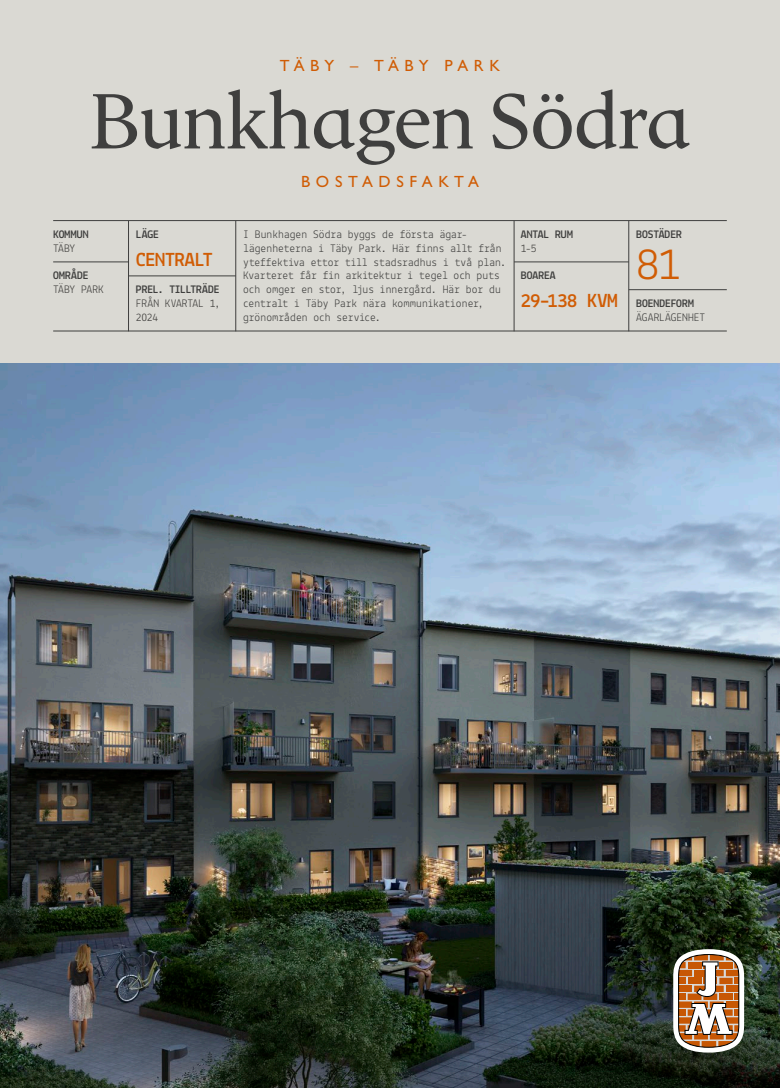
<style>
.page{position:relative;width:780px;height:1088px;background:#fff}
.page>*{position:absolute;margin:0;border:0;box-sizing:border-box;transform-origin:0 0}
.t1{font:77.5px "JM Serif";letter-spacing:-.01em;color:#3f3f3e}
.t2{font:46.25px "Lekton";color:#d05c04}
.t3{font:700 20px "Lekton";letter-spacing:-.01em;color:#d05c04}
.t4{font:16.25px "Gill Sansfor JM";letter-spacing:.31em;color:#d05c04}
.t5{font:16.25px "Gill Sansfor JM";letter-spacing:.35em;color:#d05c04}
.t6{font:11.5px/13.9px "Lekton";letter-spacing:-.005em;color:#3f3f3e}
.t7{font:700 11.5px "Lekton";color:#3f3f3e}
.t8{font:11.5px/13.9px "Lekton";letter-spacing:-.015em;color:#3f3e3c}
</style>
<div class="page">
<img style="left:0;top:363px;width:780px;height:725px">
<div style="left:0;top:0;width:780px;height:363px;background:#dad9d3"></div>
<svg style="left:673px;top:949px;width:71px;height:103px"></svg>
<hr style="left:53px;top:220px;width:673px;height:1px;background:#3f3f3e">
<hr style="left:53px;top:331px;width:673px;height:1px;background:#3f3f3e">
<hr style="left:128px;top:221px;width:1px;height:110px;background:#3f3f3e">
<hr style="left:235px;top:221px;width:1px;height:110px;background:#3f3f3e">
<hr style="left:513px;top:221px;width:1px;height:110px;background:#3f3f3e">
<hr style="left:628px;top:221px;width:1px;height:110px;background:#3f3f3e">
<hr style="left:53px;top:262px;width:75px;height:1px;background:#3f3f3e">
<hr style="left:129px;top:276px;width:107px;height:1px;background:#3f3f3e">
<hr style="left:514px;top:262px;width:114px;height:1px;background:#3f3f3e">
<hr style="left:628px;top:289px;width:98px;height:1px;background:#3f3f3e">
<h3 class="t4" style="left:280px;top:56px;width:222px">TÄBY – TÄBY PARK</h3>
<h1 class="t1" style="left:90px;top:74px;width:602px">Bunkhagen Södra</h1>
<h3 class="t5" style="left:301px;top:172px;width:179px">BOSTADSFAKTA</h3>
<p class="t7" style="left:53px;top:227px;width:37px">KOMMUN</p>
<p class="t8" style="left:53px;top:241px;width:24px">TÄBY</p>
<p class="t7" style="left:53px;top:269px;width:37px">OMRÅDE</p>
<p class="t8" style="left:53px;top:282px;width:52px">TÄBY PARK</p>
<p class="t7" style="left:136px;top:227px;width:25px">LÄGE</p>
<h3 class="t3" style="left:136px;top:247px;width:78px">CENTRALT</h3>
<p class="t7" style="left:136px;top:283px;width:85px">PREL. TILLTRÄDE</p>
<p class="t8" style="left:136px;top:296px;width:86px">FRÅN KVARTAL 1,<br>2024</p>
<p class="t6" style="left:243px;top:227px;width:264px">I Bunkhagen Södra byggs de första ägar&shy;lägenheterna i Täby Park. Här finns allt från yteffektiva ettor till stadsradhus i två plan.<br>Kvarteret får fin arkitektur i tegel och puts och omger en stor, ljus innergård. Här bor du centralt i Täby Park nära kommunikationer, grönområden och service.</p>
<p class="t7" style="left:521px;top:227px;width:53px">ANTAL RUM</p>
<p class="t8" style="left:521px;top:241px;width:17px">1-5</p>
<p class="t7" style="left:521px;top:269px;width:36px">BOAREA</p>
<h3 class="t3" style="left:521px;top:289px;width:98px">29–138 KVM</h3>
<p class="t7" style="left:636px;top:227px;width:47px">BOSTÄDER</p>
<h2 class="t2" style="left:636px;top:236px;width:46px">81</h2>
<p class="t7" style="left:636px;top:296px;width:59px">BOENDEFORM</p>
<p class="t6" style="left:636px;top:310px;width:70px">ÄGARLÄGENHET</p>
</div>
